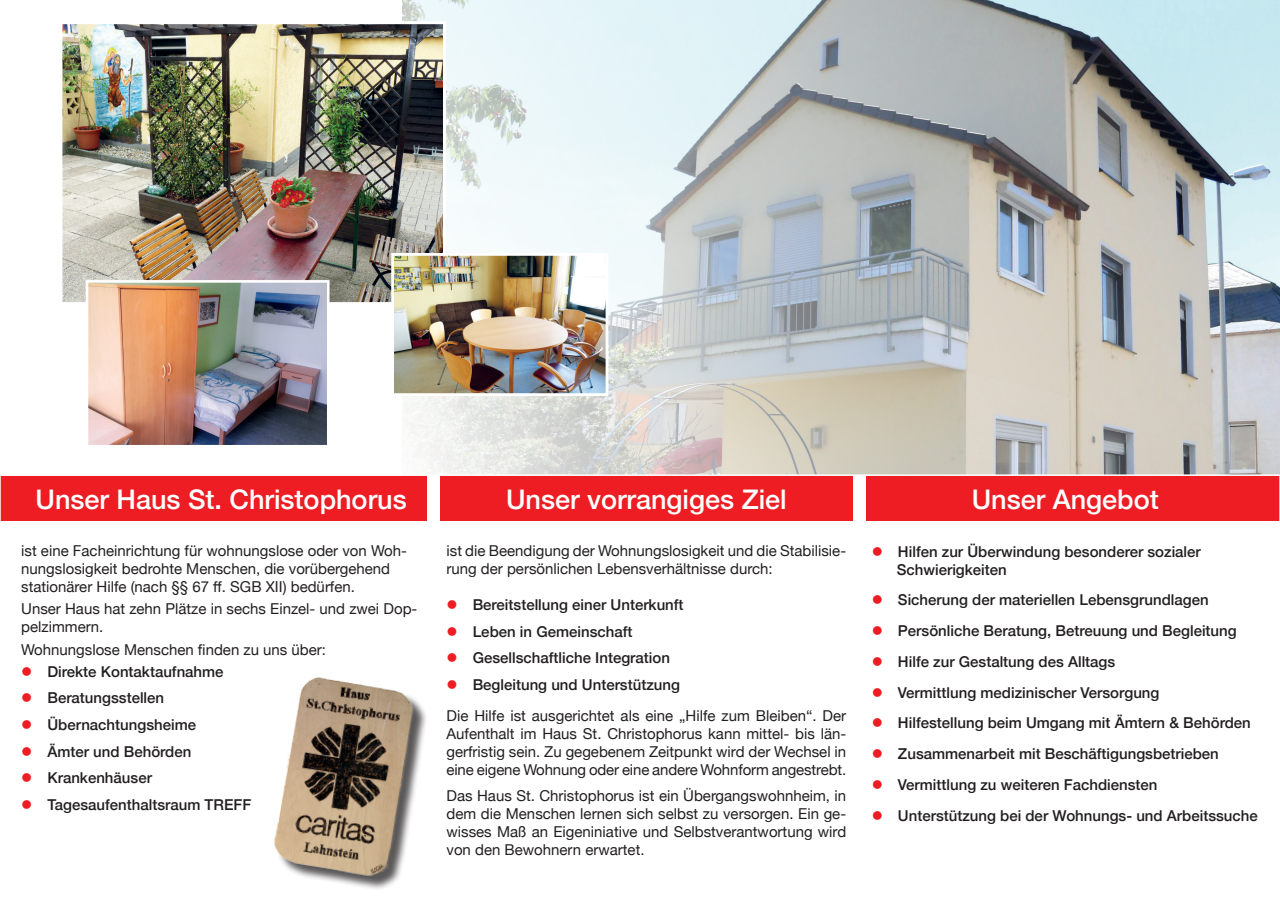
<style>
.page{position:relative;width:1280px;height:910px;background:#fff}
.page>*{position:absolute;margin:0;border:0;box-sizing:border-box;transform-origin:0 0}
.t1{font:500 27px "Helvetica Neue";color:#fff}
.t2{font:15px/18px "Helvetica Neue";color:#231f20}
.t3{font:500 15px/18px "Helvetica Neue";color:#231f20}
.s1{color:#ee1d23}
.s2{font-weight:500}
</style>
<div class="page">
<img style="left:403px;top:0;width:877px;height:474px">
<div style="left:0;top:475px;width:1280px;height:56px;background:#ee1d23"></div>
<div style="left:0;top:474px;width:1280px;height:58px;border:2px solid #fff"></div>
<div style="left:0;top:522px;width:1280px;height:388px;background:#fff"></div>
<img style="left:273px;top:677px;width:151px;height:210px">
<div style="left:853px;top:475px;width:12px;height:56px;background:#fff"></div>
<div style="left:427px;top:475px;width:13px;height:57px;background:#fff"></div>
<img style="left:63px;top:25px;width:379px;height:276px">
<div style="left:59px;top:21px;width:387px;height:284px;border:3px solid #fff"></div>
<img style="left:90px;top:284px;width:236px;height:160px">
<div style="left:86px;top:280px;width:244px;height:168px;border:3px solid #fff"></div>
<img style="left:395px;top:257px;width:209px;height:135px">
<div style="left:391px;top:253px;width:217px;height:143px;border:3px solid #fff"></div>
<h1 class="t1" style="left:36px;top:477px;width:373px">Unser Haus St. Christophorus</h1>
<p class="t2" style="left:21px;top:543px;width:387px">ist eine Facheinrichtung für wohnungslose oder von Woh&shy;nungslosigkeit bedrohte Menschen, die vorübergehend stationärer Hilfe (nach §§ 67 ff. SGB XII) bedürfen.</p>
<p class="t2" style="left:21px;top:601px;width:398px">Unser Haus hat zehn Plätze in sechs Einzel- und zwei Dop&shy;pelzimmern.</p>
<p class="t2" style="left:21px;top:641px;width:306px">Wohnungslose Menschen finden zu uns über:</p>
<p class="t3" style="left:21px;top:661px;width:204px"><span class="s1">●</span> Direkte Kontaktaufnahme</p>
<p class="t3" style="left:21px;top:688px;width:144px"><span class="s1">●</span> Beratungsstellen</p>
<p class="t3" style="left:21px;top:714px;width:176px"><span class="s1">●</span> Übernachtungsheime</p>
<p class="t3" style="left:21px;top:741px;width:172px"><span class="s1">●</span> Ämter und Behörden</p>
<p class="t3" style="left:21px;top:767px;width:132px"><span class="s1">●</span> Krankenhäuser</p>
<p class="t3" style="left:21px;top:794px;width:232px"><span class="s1">●</span> Tagesaufenthaltsraum TREFF</p>
<h1 class="t1" style="left:506px;top:477px;width:282px">Unser vorrangiges Ziel</h1>
<p class="t2" style="left:446px;top:543px;width:401px">ist die Beendigung der Wohnungslosigkeit und die Stabilisie&shy;rung der persönlichen Lebensverhältnisse durch:</p>
<p class="t3" style="left:446px;top:595px;width:239px"><span class="s1">●</span> Bereitstellung einer Unterkunft</p>
<p class="t3" style="left:446px;top:621px;width:187px"><span class="s1">●</span> Leben in Gemeinschaft</p>
<p class="t3" style="left:446px;top:648px;width:225px"><span class="s1">●</span> Gesellschaftliche Integration</p>
<p class="t2" style="left:446px;top:670px;width:401px;line-height:30.8px"><span class="s1">●</span> <span class="s2">Begleitung und Unterstützung<br></span>Die Hilfe ist ausgerichtet als eine „Hilfe zum Bleiben“. Der</p>
<p class="t2" style="left:446px;top:725px;width:401px;text-align:justify">Aufenthalt im Haus St. Christophorus kann mittel- bis län&shy;gerfristig sein. Zu gegebenem Zeitpunkt wird der Wechsel in eine eigene Wohnung oder eine andere Wohnform angestrebt.</p>
<p class="t2" style="left:446px;top:787px;width:401px;text-align:justify">Das Haus St. Christophorus ist ein Übergangswohnheim, in dem die Menschen lernen sich selbst zu versorgen. Ein ge&shy;wisses Maß an Eigeniniative und Selbstverantwortung wird von den Bewohnern erwartet.</p>
<h1 class="t1" style="left:972px;top:477px;width:189px">Unser Angebot</h1>
<p class="t3" style="left:897px;top:541px;width:306px;text-indent:-25px"><span class="s1">●</span> Hilfen zur Überwindung besonderer sozialer<br>Schwierigkeiten</p>
<p class="t3" style="left:872px;top:590px;width:338px"><span class="s1">●</span> Sicherung der materiellen Lebensgrundlagen</p>
<p class="t3" style="left:872px;top:620px;width:366px"><span class="s1">●</span> Persönliche Beratung, Betreuung und Begleitung</p>
<p class="t3" style="left:872px;top:651px;width:245px"><span class="s1">●</span> Hilfe zur Gestaltung des Alltags</p>
<p class="t3" style="left:872px;top:682px;width:289px"><span class="s1">●</span> Vermittlung medizinischer Versorgung</p>
<p class="t3" style="left:872px;top:713px;width:381px"><span class="s1">●</span> Hilfestellung beim Umgang mit Ämtern &amp; Behörden</p>
<p class="t3" style="left:872px;top:743px;width:349px"><span class="s1">●</span> Zusammenarbeit mit Beschäftigungsbetrieben</p>
<p class="t3" style="left:872px;top:774px;width:287px"><span class="s1">●</span> Vermittlung zu weiteren Fachdiensten</p>
<p class="t3" style="left:872px;top:805px;width:388px"><span class="s1">●</span> Unterstützung bei der Wohnungs- und Arbeitssuche</p>
</div>
